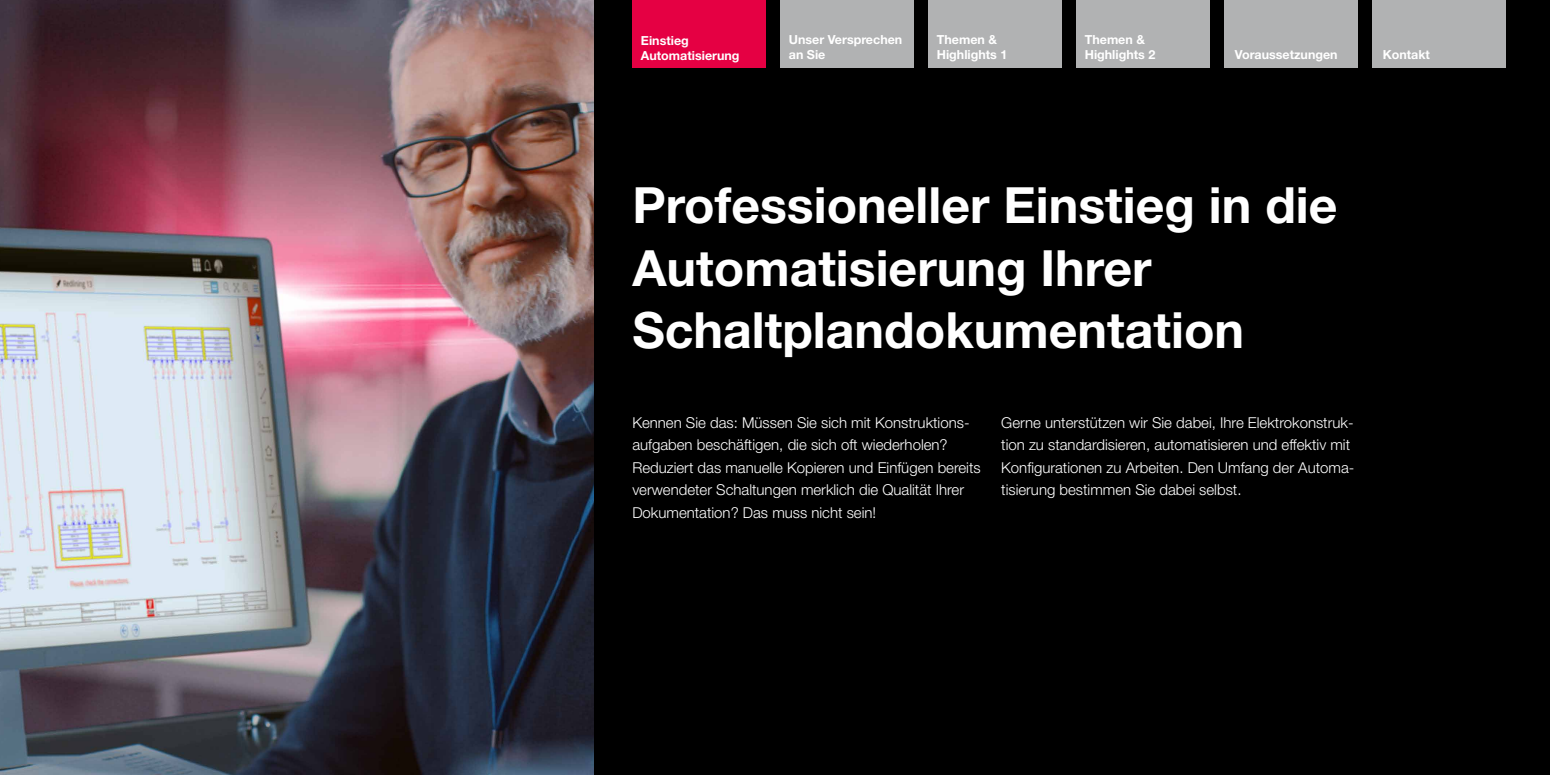
<style>
.page{position:relative;width:1550px;height:775px;background:#000}
.page>*{position:absolute;margin:0;border:0;box-sizing:border-box;transform-origin:0 0}
.t1{font:700 50px/62.5px "Helvetica Neue LT Pro";color:#fff}
.t2{font:300 15px/22.5px "Helvetica Neue LT Pro";color:#fff}
.t3{font:700 12.5px/15px "Helvetica Neue LT Pro";color:#fff}
</style>
<div class="page">
<img style="left:0;top:0;width:594px;height:775px">
<div style="left:632px;top:0;width:134px;height:68px;background:#e50043"></div>
<div style="left:780px;top:0;width:134px;height:68px;background:#b1b2b3"></div>
<div style="left:928px;top:0;width:134px;height:68px;background:#b1b2b3"></div>
<div style="left:1224px;top:0;width:134px;height:68px;background:#b1b2b3"></div>
<div style="left:1076px;top:0;width:134px;height:68px;background:#b1b2b3"></div>
<div style="left:1372px;top:0;width:134px;height:68px;background:#b1b2b3"></div>
<p class="t3" style="left:641px;top:33px;width:100px">Einstieg<br>Automatisierung</p>
<p class="t3" style="left:789px;top:32px;width:115px">Unser Versprechen an Sie</p>
<p class="t3" style="left:937px;top:32px;width:72px">Themen &amp;<br>Highlights 1</p>
<p class="t3" style="left:1085px;top:32px;width:72px">Themen &amp;<br>Highlights 2</p>
<p class="t3" style="left:1235px;top:47px;width:104px">Voraussetzungen</p>
<p class="t3" style="left:1383px;top:47px;width:49px">Kontakt</p>
<h1 class="t1" style="left:632px;top:173px;width:707px">Professioneller Einstieg in die<br>Automatisierung Ihrer<br>Schaltplandokumentation</h1>
<p class="t2" style="left:632px;top:411px;width:350px">Kennen Sie das: Müssen Sie sich mit Konstruktions&shy;aufgaben beschäftigen, die sich oft wiederholen?<br>Reduziert das manuelle Kopieren und Einfügen bereits verwendeter Schaltungen merklich die Qualität Ihrer Dokumentation? Das muss nicht sein!</p>
<p class="t2" style="left:1001px;top:411px;width:355px">Gerne unterstützen wir Sie dabei, Ihre Elektrokonstruk&shy;tion zu standardisieren, automatisieren und effektiv mit Konfigurationen zu Arbeiten. Den Umfang der Automa&shy;tisierung bestimmen Sie dabei selbst.</p>
</div>
